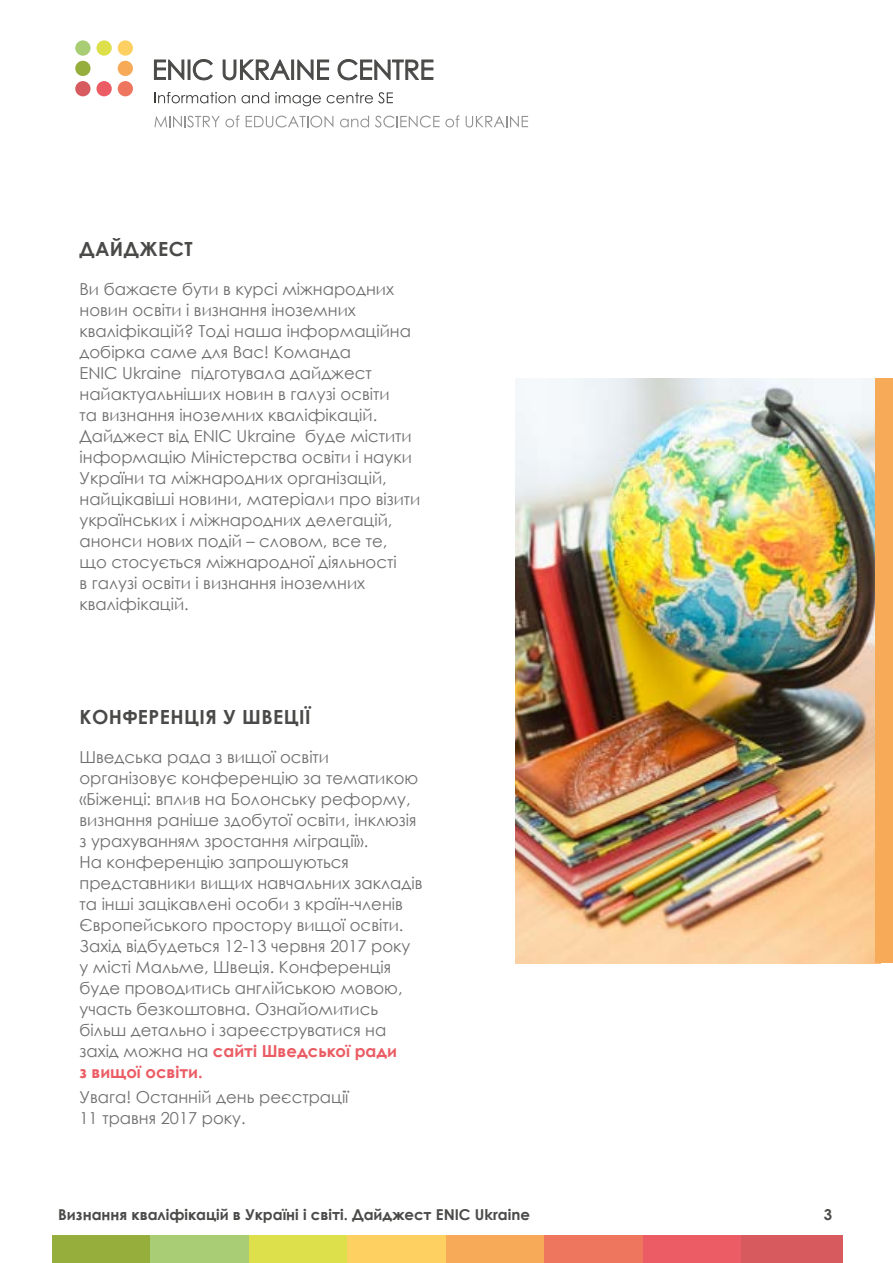
<style>
.page{position:relative;width:893px;height:1263px;background:#fff}
.page>*{position:absolute;margin:0;border:0;box-sizing:border-box;transform-origin:0 0}
.t1{font:700 19.5px "Century Gothic";letter-spacing:.025em;color:#4a4a49}
.t2{font:16.5px/21px "Century Gothic";color:#706f6f}
.t3{font:700 15px "Century Gothic";color:#4a4a49}
.s1{font-weight:700;color:#eb5c64}
</style>
<div class="page">
<div style="left:75px;top:61px;width:16px;height:15px;background:#95ae3c;border-radius:50%"></div>
<div style="left:96px;top:81px;width:16px;height:15px;background:#eb5c64;border-radius:50%"></div>
<div style="left:75px;top:81px;width:16px;height:15px;background:#d75a5f;border-radius:50%"></div>
<div style="left:75px;top:40px;width:16px;height:16px;background:#a8cd74;border-radius:50%"></div>
<div style="left:118px;top:81px;width:15px;height:15px;background:#ee765e;border-radius:50%"></div>
<div style="left:118px;top:61px;width:15px;height:15px;background:#f7ab59;border-radius:50%"></div>
<div style="left:118px;top:40px;width:15px;height:16px;background:#fed061;border-radius:50%"></div>
<div style="left:96px;top:40px;width:16px;height:16px;background:#dddf4b;border-radius:50%"></div>
<svg style="left:155px;top:92px;width:80px;height:11px"></svg>
<svg style="left:241px;top:92px;width:28px;height:11px"></svg>
<svg style="left:275px;top:92px;width:46px;height:14px"></svg>
<svg style="left:327px;top:92px;width:66px;height:11px"></svg>
<svg style="left:154px;top:115px;width:86px;height:12px"></svg>
<svg style="left:246px;top:116px;width:87px;height:11px"></svg>
<svg style="left:340px;top:116px;width:29px;height:11px"></svg>
<svg style="left:375px;top:115px;width:85px;height:12px"></svg>
<svg style="left:466px;top:116px;width:62px;height:11px"></svg>
<svg style="left:154px;top:59px;width:31px;height:21px"></svg>
<hr style="left:188px;top:60px;width:2px;height:20px;background:#4a4a49">
<svg style="left:193px;top:59px;width:20px;height:22px"></svg>
<svg style="left:222px;top:59px;width:68px;height:22px"></svg>
<div style="left:291px;top:60px;width:3px;height:20px;background:#4a4a49;border:1px solid #4a4a49"></div>
<svg style="left:297px;top:59px;width:32px;height:21px"></svg>
<svg style="left:337px;top:59px;width:97px;height:22px"></svg>
<div style="left:52px;top:1235px;width:102px;height:28px;background:#95ae3c"></div>
<div style="left:150px;top:1235px;width:102px;height:28px;background:#a8cd74"></div>
<div style="left:249px;top:1235px;width:101px;height:28px;background:#dddf4b"></div>
<div style="left:347px;top:1235px;width:102px;height:28px;background:#fed061"></div>
<div style="left:446px;top:1235px;width:101px;height:28px;background:#f7ab59"></div>
<div style="left:544px;top:1235px;width:102px;height:28px;background:#ee765e"></div>
<div style="left:643px;top:1235px;width:101px;height:28px;background:#eb5c64"></div>
<div style="left:741px;top:1235px;width:102px;height:28px;background:#d75a5f"></div>
<img style="left:515px;top:378px;width:361px;height:585px">
<div style="left:876px;top:378px;width:17px;height:585px;background:#f7ab59"></div>
<p class="t1" style="left:80px;top:234px;width:115px">ДАЙДЖЕСТ</p>
<p class="t2" style="left:80px;top:278px;width:342px">Ви бажаєте бути в курсі міжнародних новин освіти і визнання іноземних кваліфікацій? Тоді наша інформаційна добірка саме для Вас! Команда<br>ENIC Ukraine підготувала дайджест найактуальніших новин в галузі освіти<br>та визнання іноземних кваліфікацій.<br>Дайджест від ENIC Ukraine буде містити інформацію Міністерства освіти і науки України та міжнародних організацій, найцікавіші новини, матеріали про візити українських і міжнародних делегацій, анонси нових подій – словом, все те,<br>що стосується міжнародної діяльності<br>в галузі освіти і визнання іноземних кваліфікацій.</p>
<p class="t1" style="left:80px;top:702px;width:232px">КОНФЕРЕНЦІЯ У ШВЕЦІЇ</p>
<p class="t2" style="left:80px;top:746px;width:344px">Шведська рада з вищої освіти організовує конференцію за тематикою «Біженці: вплив на Болонську реформу, визнання раніше здобутої освіти, інклюзія з урахуванням зростання міграції».<br>На конференцію запрошуються представники вищих навчальних закладів та інші зацікавлені особи з країн-членів Європейського простору вищої освіти.<br>Захід відбудеться 12-13 червня 2017 року у місті Мальме, Швеція. Конференція буде проводитись англійською мовою, участь безкоштовна. Ознайомитись більш детально і зареєструватися на захід можна на <span class="s1">сайті Шведської ради<br>з вищої освіти.</span></p>
<p class="t2" style="left:80px;top:1086px;width:271px">Увага! Останній день реєстрації<br>11 травня 2017 року.</p>
<p class="t3" style="left:58px;top:1203px;width:473px">Визнання кваліфікацій в Україні і світі. Дайджест ENIC Ukraine</p>
<p class="t3" style="left:824px;top:1203px;width:10px">3</p>
</div>
